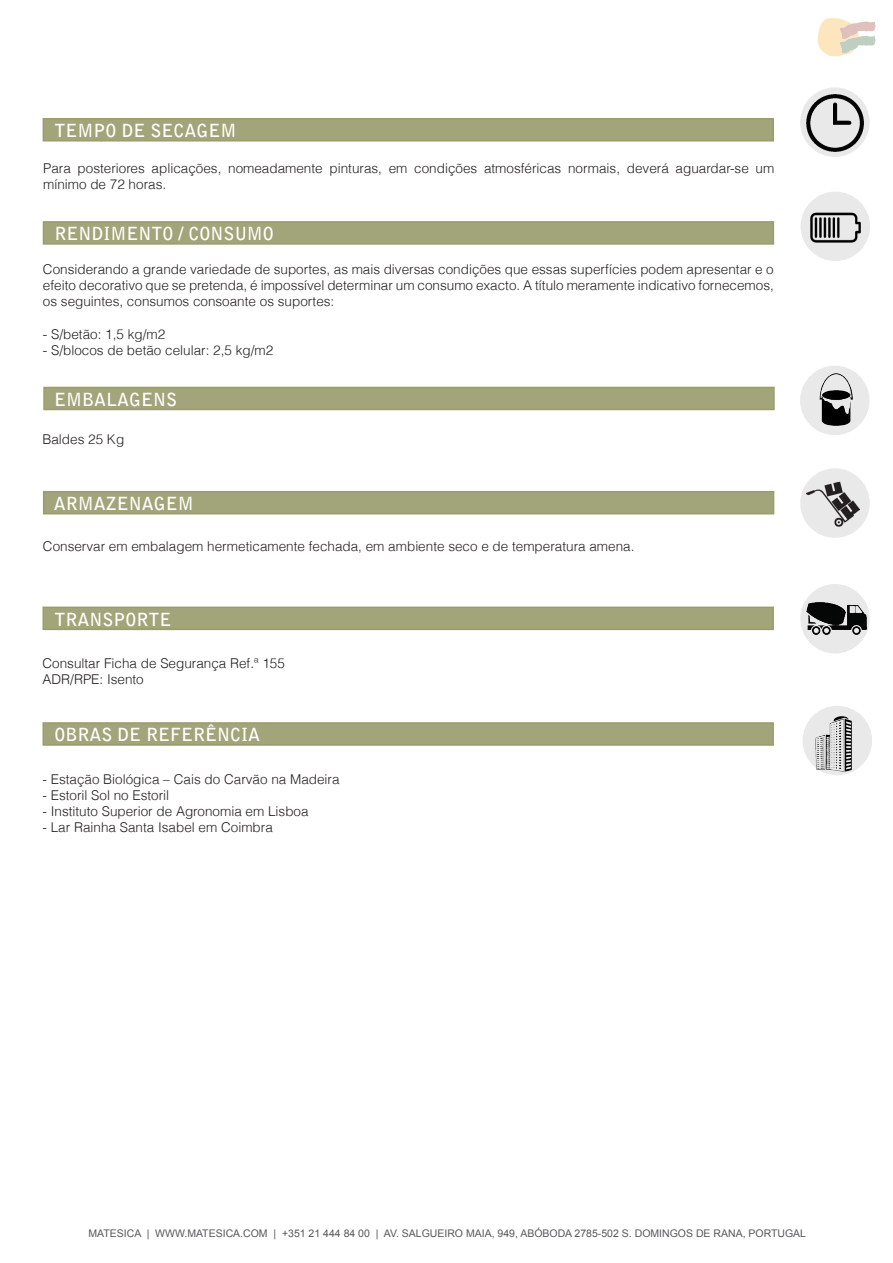
<style>
.page{position:relative;width:893px;height:1263px;background:#fff}
.page>*{position:absolute;margin:0;border:0;box-sizing:border-box;transform-origin:0 0}
.t1{font:700 18px "Bell Gothic Std";color:#fff}
.t2{font:300 13.5px/16.2px "Helvetica";color:#231f20;text-align:justify}
.t3{font:10.5px "Arial";color:#57585a}
</style>
<div class="page">
<svg style="left:817px;top:18px;width:59px;height:39px"></svg>
<div style="left:801px;top:469px;width:68px;height:68px;background:#e9e9e9;border-radius:50%"></div>
<div style="left:800px;top:468px;width:70px;height:70px;border:2px solid #231f20;border-radius:50%"></div>
<img style="left:807px;top:478px;width:52px;height:52px">
<div style="left:801px;top:585px;width:68px;height:68px;background:#e9e9e9;border-radius:50%"></div>
<div style="left:800px;top:584px;width:70px;height:69px;border:2px solid #231f20;border-radius:50%"></div>
<img style="left:800px;top:597px;width:70px;height:45px">
<div style="left:801px;top:366px;width:68px;height:68px;background:#e9e9e9;border-radius:50%"></div>
<div style="left:800px;top:366px;width:70px;height:69px;border:2px solid #231f20;border-radius:50%"></div>
<img style="left:807px;top:370px;width:54px;height:58px">
<div style="left:801px;top:192px;width:68px;height:68px;background:#e9e9e9;border-radius:50%"></div>
<div style="left:800px;top:192px;width:70px;height:69px;border:2px solid #231f20;border-radius:50%"></div>
<img style="left:807px;top:200px;width:55px;height:55px">
<img style="left:803px;top:90px;width:62px;height:64px">
<svg style="left:801px;top:88px;width:68px;height:68px;background:#b1b1b1"></svg>
<div style="left:800px;top:87px;width:70px;height:70px;border:2px solid #231f20;border-radius:50%"></div>
<div style="left:803px;top:706px;width:68px;height:68px;background:#e9e9e9;border-radius:50%"></div>
<div style="left:802px;top:706px;width:70px;height:69px;border:2px solid #231f20;border-radius:50%"></div>
<img style="left:810px;top:707px;width:49px;height:68px">
<div style="left:43px;top:491px;width:731px;height:23px;background:#a2a479;border:2px solid #9b9d6d"></div>
<div style="left:43px;top:606px;width:731px;height:24px;background:#a2a479;border:2px solid #9b9d6d"></div>
<div style="left:43px;top:722px;width:731px;height:24px;background:#a2a479;border:2px solid #9b9d6d"></div>
<div style="left:43px;top:387px;width:732px;height:23px;background:#a2a479;border:2px solid #9b9d6d"></div>
<div style="left:43px;top:221px;width:731px;height:24px;background:#a2a479;border:2px solid #9b9d6d"></div>
<div style="left:43px;top:118px;width:731px;height:24px;background:#a2a479;border:2px solid #9b9d6d"></div>
<p class="t1" style="left:54px;top:120px;width:183px">TEMPO DE SECAGEM</p>
<p class="t2" style="left:43px;top:159px;width:733px">Para posteriores aplicações, nomeadamente pinturas, em condições atmosféricas normais, deverá aguardar-se um mínimo de 72 horas.</p>
<p class="t1" style="left:55px;top:223px;width:221px">RENDIMENTO / CONSUMO</p>
<p class="t2" style="left:43px;top:261px;width:732px">Considerando a grande variedade de suportes, as mais diversas condições que essas superfícies podem apresentar e o efeito decorativo que se pretenda, é impossível determinar um consumo exacto. A título meramente indicativo fornecemos, os seguintes, consumos consoante os suportes:</p>
<p class="t2" style="left:43px;top:325px;width:124px">- S/betão: 1,5 kg/m2</p>
<p class="t2" style="left:43px;top:342px;width:232px">- S/blocos de betão celular: 2,5 kg/m2</p>
<p class="t1" style="left:54px;top:388px;width:125px">EMBALAGENS</p>
<p class="t2" style="left:42px;top:430px;width:83px">Baldes 25 Kg</p>
<p class="t1" style="left:54px;top:493px;width:142px">ARMAZENAGEM</p>
<p class="t2" style="left:43px;top:537px;width:593px">Conservar em embalagem hermeticamente fechada, em ambiente seco e de temperatura amena.</p>
<p class="t1" style="left:54px;top:608px;width:119px">TRANSPORTE</p>
<p class="t2" style="left:43px;top:654px;width:244px">Consultar Ficha de Segurança Ref.ª 155</p>
<p class="t2" style="left:43px;top:671px;width:103px">ADR/RPE: Isento</p>
<p class="t1" style="left:54px;top:724px;width:207px">OBRAS DE REFERÊNCIA</p>
<p class="t2" style="left:43px;top:770px;width:299px">- Estação Biológica – Cais do Carvão na Madeira</p>
<p class="t2" style="left:43px;top:786px;width:128px">- Estoril Sol no Estoril</p>
<p class="t2" style="left:43px;top:802px;width:268px">- Instituto Superior de Agronomia em Lisboa</p>
<p class="t2" style="left:43px;top:819px;width:232px">- Lar Rainha Santa Isabel em Coimbra</p>
<p class="t3" style="left:89px;top:1226px;width:719px">MATESICA | WWW.MATESICA.COM | +351 21 444 84 00 | AV. SALGUEIRO MAIA, 949, ABÓBODA 2785-502 S. DOMINGOS DE RANA, PORTUGAL</p>
</div>
